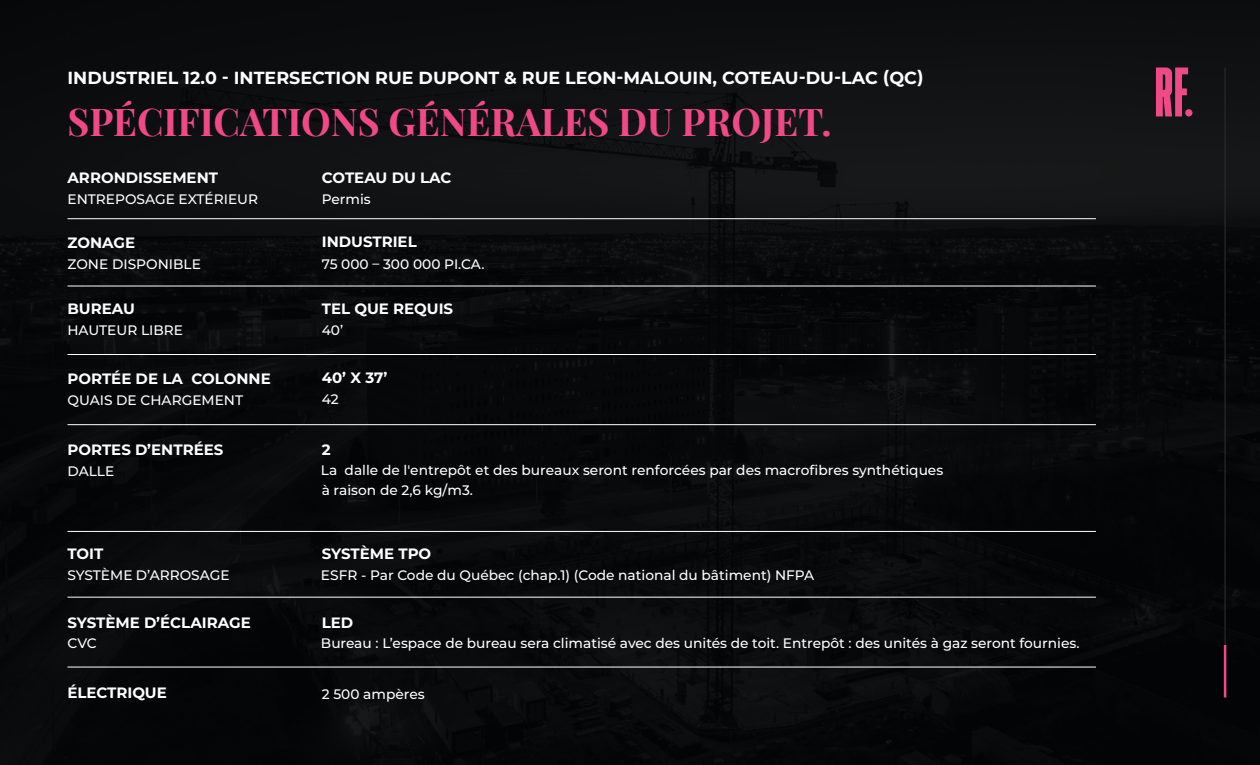
<style>
.page{position:relative;width:1260px;height:765px;background:#fff}
.page>*{position:absolute;margin:0;border:0;box-sizing:border-box;transform-origin:0 0}
.t1{font:37.5px "Playfair Display";color:#ef4986}
.t2{font:700 17.5px "Montserrat";color:#fff}
.t3{font:700 15px "Montserrat";color:#fff}
.t4{font:500 13.75px/20.1px "Montserrat";color:#fff}
</style>
<div class="page">
<img style="left:0;top:0;width:1260px;height:765px">
<svg style="left:1156px;top:68px;width:32px;height:48px;background:#ae3964"></svg>
<div style="left:1185px;top:109px;width:8px;height:7px;background:#ef4986;border-radius:50%"></div>
<hr style="left:68px;top:218px;width:1028px;height:1px;background:#fff">
<hr style="left:68px;top:286px;width:1028px;height:1px;background:#fff">
<hr style="left:68px;top:354px;width:1028px;height:1px;background:#fff">
<hr style="left:68px;top:424px;width:1028px;height:1px;background:#fff">
<hr style="left:68px;top:531px;width:1028px;height:1px;background:#fff">
<hr style="left:68px;top:597px;width:1028px;height:1px;background:#fff">
<hr style="left:68px;top:667px;width:1028px;height:1px;background:#fff">
<hr style="left:1224px;top:67px;width:2px;height:578px;background:#29292c">
<hr style="left:1224px;top:645px;width:2px;height:52px;background:#ef4986">
<p class="t2" style="left:68px;top:69px;width:858px">INDUSTRIEL 12.0 - INTERSECTION RUE DUPONT &amp; RUE LEON-MALOUIN, COTEAU-DU-LAC (QC)</p>
<h1 class="t1" style="left:68px;top:100px;width:766px">SPÉCIFICATIONS GÉNÉRALES DU PROJET.</h1>
<p class="t3" style="left:68px;top:170px;width:152px">ARRONDISSEMENT</p>
<p class="t3" style="left:322px;top:170px;width:131px">COTEAU DU LAC</p>
<p class="t4" style="left:68px;top:189px;width:192px">ENTREPOSAGE EXTÉRIEUR</p>
<p class="t4" style="left:322px;top:189px;width:50px">Permis</p>
<p class="t3" style="left:68px;top:235px;width:69px">ZONAGE</p>
<p class="t3" style="left:322px;top:234px;width:97px">INDUSTRIEL</p>
<p class="t4" style="left:68px;top:254px;width:135px">ZONE DISPONIBLE</p>
<p class="t4" style="left:322px;top:254px;width:164px">75 000 – 300 000 PI.CA.</p>
<p class="t3" style="left:322px;top:301px;width:133px">TEL QUE REQUIS</p>
<p class="t3" style="left:68px;top:301px;width:69px">BUREAU</p>
<p class="t4" style="left:68px;top:320px;width:117px">HAUTEUR LIBRE</p>
<p class="t4" style="left:322px;top:320px;width:23px">40’</p>
<p class="t3" style="left:68px;top:370px;width:205px">PORTÉE DE LA COLONNE</p>
<p class="t4" style="left:68px;top:390px;width:177px">QUAIS DE CHARGEMENT</p>
<p class="t3" style="left:322px;top:367px;width:67px">40’ X 37’</p>
<p class="t4" style="left:322px;top:388px;width:19px">42</p>
<p class="t3" style="left:68px;top:441px;width:157px">PORTES D’ENTRÉES</p>
<p class="t4" style="left:68px;top:461px;width:48px">DALLE</p>
<p class="t3" style="left:322px;top:442px;width:10px">2</p>
<p class="t4" style="left:321px;top:460px;width:624px">La dalle de l'entrepôt et des bureaux seront renforcées par des macrofibres synthétiques à raison de 2,6 kg/m3.</p>
<p class="t3" style="left:68px;top:545px;width:37px">TOIT</p>
<p class="t3" style="left:322px;top:545px;width:111px">SYSTÈME TPO</p>
<p class="t4" style="left:68px;top:565px;width:164px">SYSTÈME D’ARROSAGE</p>
<p class="t4" style="left:321px;top:565px;width:495px">ESFR - Par Code du Québec (chap.1) (Code national du bâtiment) NFPA</p>
<p class="t3" style="left:68px;top:614px;width:185px">SYSTÈME D’ÉCLAIRAGE</p>
<p class="t3" style="left:322px;top:614px;width:33px">LED</p>
<p class="t4" style="left:68px;top:634px;width:31px">CVC</p>
<p class="t4" style="left:321px;top:634px;width:760px">Bureau : L’espace de bureau sera climatisé avec des unités de toit. Entrepôt : des unités à gaz seront fournies.</p>
<p class="t3" style="left:68px;top:684px;width:101px">ÉLECTRIQUE</p>
<p class="t4" style="left:322px;top:684px;width:105px">2 500 ampères</p>
</div>
